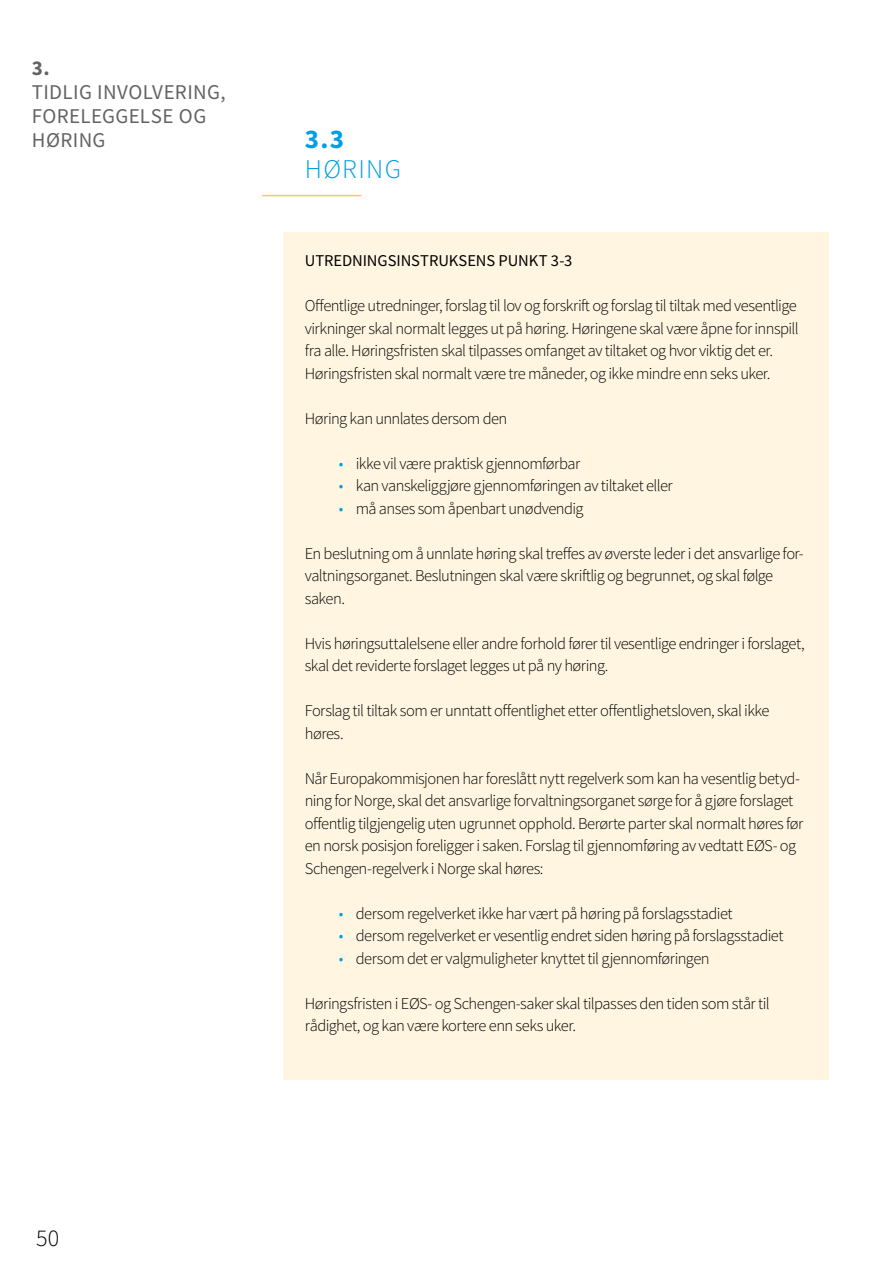
<style>
.page{position:relative;width:893px;height:1263px;background:#fff}
.page>*{position:absolute;margin:0;border:0;box-sizing:border-box;transform-origin:0 0}
.t1{font:300 27px "Source Sans Pro";letter-spacing:.05em;color:#009fe3}
.t2{font:700 27px "Source Sans Pro";color:#009fe3}
.t3{font:300 24px "Source Sans Pro";color:#000}
.t4{font:21px/24px "Source Sans Pro";letter-spacing:.015em;color:#646363}
.t5{font:700 21px "Source Sans Pro";color:#646363}
.t6{font:300 16.5px/22.5px "Source Sans Pro";letter-spacing:-.035em;color:#000}
.t7{font:16.5px "Source Sans Pro";letter-spacing:-.005em;color:#000}
.s1{color:#009fe3}
</style>
<div class="page">
<hr style="left:262px;top:195px;width:99px;height:1px;background:#fccb56">
<div style="left:283px;top:233px;width:546px;height:59px;background:#fff5e1"></div>
<div style="left:283px;top:278px;width:546px;height:126px;background:#fff5e1"></div>
<div style="left:283px;top:390px;width:546px;height:59px;background:#fff5e1"></div>
<div style="left:283px;top:435px;width:546px;height:59px;background:#fff5e1"></div>
<div style="left:283px;top:480px;width:546px;height:59px;background:#fff5e1"></div>
<div style="left:283px;top:525px;width:546px;height:104px;background:#fff5e1"></div>
<div style="left:283px;top:615px;width:546px;height:82px;background:#fff5e1"></div>
<div style="left:283px;top:683px;width:546px;height:81px;background:#fff5e1"></div>
<div style="left:283px;top:750px;width:546px;height:149px;background:#fff5e1"></div>
<div style="left:283px;top:885px;width:546px;height:59px;background:#fff5e1"></div>
<div style="left:283px;top:930px;width:546px;height:59px;background:#fff5e1"></div>
<div style="left:283px;top:975px;width:546px;height:82px;background:#fff5e1"></div>
<div style="left:283px;top:1020px;width:546px;height:59px;background:#fff5e1"></div>
<p class="t5" style="left:32px;top:54px;width:19px">3.</p>
<p class="t4" style="left:32px;top:80px;width:195px">TIDLIG INVOLVERING,<br>FORELEGGELSE OG<br>HØRING</p>
<h2 class="t3" style="left:36px;top:1223px;width:25px">50</h2>
<h1 class="t2" style="left:305px;top:121px;width:41px">3.3</h1>
<h1 class="t1" style="left:305px;top:152px;width:98px">HØRING</h1>
<p class="t7" style="left:305px;top:250px;width:269px">UTREDNINGSINSTRUKSENS PUNKT 3-3</p>
<p class="t6" style="left:305px;top:295px;width:495px">Offentlige utredninger, forslag til lov og forskrift og forslag til tiltak med vesentlige virkninger skal normalt legges ut på høring. Høringene skal være åpne for innspill fra alle. Høringsfristen skal tilpasses omfanget av tiltaket og hvor viktig det er.<br>Høringsfristen skal normalt være tre måneder, og ikke mindre enn seks uker.</p>
<p class="t6" style="left:305px;top:407px;width:204px">Høring kan unnlates dersom den</p>
<p class="t6" style="left:339px;top:452px;width:243px"><span class="s1">•</span> ikke vil være praktisk gjennomførbar</p>
<p class="t6" style="left:339px;top:475px;width:335px"><span class="s1">•</span> kan vanskeliggjøre gjennomføringen av tiltaket eller</p>
<p class="t6" style="left:339px;top:497px;width:246px"><span class="s1">•</span> må anses som åpenbart unødvendig</p>
<p class="t6" style="left:305px;top:542px;width:501px">En beslutning om å unnlate høring skal treffes av øverste leder i det ansvarlige for&shy;valtningsorganet. Beslutningen skal være skriftlig og begrunnet, og skal følge saken.</p>
<p class="t6" style="left:305px;top:632px;width:501px">Hvis høringsuttalelsene eller andre forhold fører til vesentlige endringer i forslaget, skal det reviderte forslaget legges ut på ny høring.</p>
<p class="t6" style="left:305px;top:700px;width:466px">Forslag til tiltak som er unntatt offentlighet etter offentlighetsloven, skal ikke høres.</p>
<p class="t6" style="left:305px;top:767px;width:500px">Når Europakommisjonen har foreslått nytt regelverk som kan ha vesentlig betyd&shy;ning for Norge, skal det ansvarlige forvaltningsorganet sørge for å gjøre forslaget offentlig tilgjengelig uten ugrunnet opphold. Berørte parter skal normalt høres før en norsk posisjon foreligger i saken. Forslag til gjennomføring av vedtatt EØS- og Schengen-regelverk i Norge skal høres:</p>
<p class="t6" style="left:339px;top:902px;width:395px"><span class="s1">•</span> dersom regelverket ikke har vært på høring på forslagsstadiet</p>
<p class="t6" style="left:339px;top:925px;width:446px"><span class="s1">•</span> dersom regelverket er vesentlig endret siden høring på forslagsstadiet</p>
<p class="t6" style="left:339px;top:947px;width:372px"><span class="s1">•</span> dersom det er valgmuligheter knyttet til gjennomføringen</p>
<p class="t6" style="left:305px;top:992px;width:467px">Høringsfristen i EØS- og Schengen-saker skal tilpasses den tiden som står til rådighet, og kan være kortere enn seks uker.</p>
</div>
